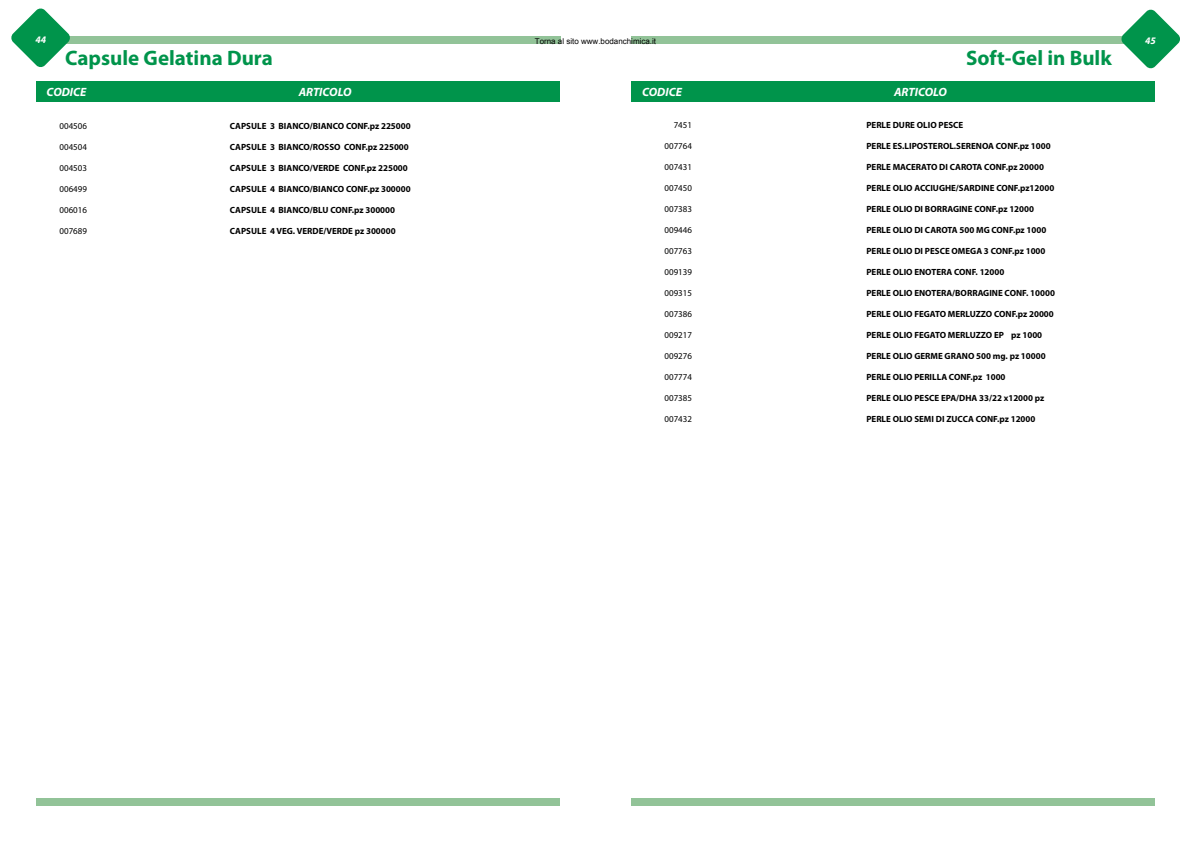
<style>
.page{position:relative;width:1191px;height:842px;background:#fff}
.page>*{position:absolute;margin:0;border:0;box-sizing:border-box;transform-origin:0 0}
.t1{font:700 21px "Myriad Pro";color:#00944b}
.t2{font:italic 700 12px "Myriad Pro";color:#fff}
.t3{font:italic 700 10px "Myriad Pro";color:#fff}
.t4{font:700 9px "Myriad Pro";color:#000}
.t5{font:9px "Myriad Pro";color:#000}
.t6{font:8px "Arial";color:#000}
</style>
<div class="page">
<div style="left:56px;top:36px;width:504px;height:8px;background:#92c398"></div>
<svg style="left:11px;top:8px;width:59px;height:59px"></svg>
<div style="left:36px;top:81px;width:523px;height:20px;background:#00944b"></div>
<div style="left:36px;top:798px;width:523px;height:8px;background:#92c398"></div>
<div style="left:631px;top:36px;width:505px;height:8px;background:#92c398"></div>
<svg style="left:1121px;top:9px;width:59px;height:60px"></svg>
<div style="left:631px;top:82px;width:524px;height:20px;background:#00944b"></div>
<div style="left:631px;top:798px;width:524px;height:8px;background:#92c398"></div>
<p class="t3" style="left:35px;top:33px;width:12px">44</p>
<h1 class="t1" style="left:65px;top:44px;width:209px">Capsule Gelatina Dura</h1>
<h2 class="t2" style="left:47px;top:84px;width:41px">CODICE</h2>
<h2 class="t2" style="left:299px;top:84px;width:54px">ARTICOLO</h2>
<p class="t5" style="left:60px;top:120px;width:29px">004506</p>
<p class="t5" style="left:60px;top:141px;width:29px">004504</p>
<p class="t5" style="left:60px;top:162px;width:29px">004503</p>
<p class="t5" style="left:60px;top:183px;width:29px">006499</p>
<p class="t5" style="left:60px;top:204px;width:29px">006016</p>
<p class="t5" style="left:60px;top:225px;width:29px">007689</p>
<p class="t4" style="left:230px;top:120px;width:182px">CAPSULE 3 BIANCO/BIANCO CONF.pz 225000</p>
<p class="t4" style="left:230px;top:141px;width:180px">CAPSULE 3 BIANCO/ROSSO CONF.pz 225000</p>
<p class="t4" style="left:230px;top:162px;width:179px">CAPSULE 3 BIANCO/VERDE CONF.pz 225000</p>
<p class="t4" style="left:230px;top:183px;width:182px">CAPSULE 4 BIANCO/BIANCO CONF.pz 300000</p>
<p class="t4" style="left:230px;top:204px;width:167px">CAPSULE 4 BIANCO/BLU CONF.pz 300000</p>
<p class="t4" style="left:230px;top:225px;width:167px">CAPSULE 4 VEG. VERDE/VERDE pz 300000</p>
<p class="t6" style="left:535px;top:36px;width:123px">Torna al sito www.bodanchimica.it</p>
<p class="t3" style="left:1145px;top:34px;width:12px">45</p>
<h2 class="t2" style="left:642px;top:84px;width:41px">CODICE</h2>
<h2 class="t2" style="left:894px;top:84px;width:54px">ARTICOLO</h2>
<h1 class="t1" style="left:966px;top:44px;width:147px">Soft-Gel in Bulk</h1>
<p class="t5" style="left:673px;top:120px;width:20px">7451</p>
<p class="t5" style="left:664px;top:141px;width:29px">007764</p>
<p class="t5" style="left:664px;top:161px;width:29px">007431</p>
<p class="t5" style="left:664px;top:182px;width:29px">007450</p>
<p class="t5" style="left:664px;top:203px;width:29px">007383</p>
<p class="t5" style="left:664px;top:224px;width:29px">009446</p>
<p class="t5" style="left:664px;top:245px;width:29px">007763</p>
<p class="t5" style="left:664px;top:266px;width:29px">009139</p>
<p class="t5" style="left:664px;top:287px;width:29px">009315</p>
<p class="t5" style="left:664px;top:308px;width:29px">007386</p>
<p class="t5" style="left:664px;top:329px;width:29px">009217</p>
<p class="t5" style="left:664px;top:350px;width:29px">009276</p>
<p class="t5" style="left:664px;top:371px;width:29px">007774</p>
<p class="t5" style="left:664px;top:392px;width:29px">007385</p>
<p class="t5" style="left:664px;top:413px;width:29px">007432</p>
<p class="t4" style="left:866px;top:119px;width:98px">PERLE DURE OLIO PESCE</p>
<p class="t4" style="left:866px;top:140px;width:186px">PERLE ES.LIPOSTEROL.SERENOA CONF.pz 1000</p>
<p class="t4" style="left:866px;top:161px;width:179px">PERLE MACERATO DI CAROTA CONF.pz 20000</p>
<p class="t4" style="left:866px;top:182px;width:189px">PERLE OLIO ACCIUGHE/SARDINE CONF.pz12000</p>
<p class="t4" style="left:866px;top:203px;width:169px">PERLE OLIO DI BORRAGINE CONF.pz 12000</p>
<p class="t4" style="left:866px;top:224px;width:181px">PERLE OLIO DI CAROTA 500 MG CONF.pz 1000</p>
<p class="t4" style="left:866px;top:245px;width:181px">PERLE OLIO DI PESCE OMEGA 3 CONF.pz 1000</p>
<p class="t4" style="left:866px;top:266px;width:139px">PERLE OLIO ENOTERA CONF. 12000</p>
<p class="t4" style="left:866px;top:287px;width:190px">PERLE OLIO ENOTERA/BORRAGINE CONF. 10000</p>
<p class="t4" style="left:866px;top:308px;width:189px">PERLE OLIO FEGATO MERLUZZO CONF.pz 20000</p>
<p class="t4" style="left:866px;top:329px;width:177px">PERLE OLIO FEGATO MERLUZZO EP pz 1000</p>
<p class="t4" style="left:866px;top:350px;width:181px">PERLE OLIO GERME GRANO 500 mg. pz 10000</p>
<p class="t4" style="left:866px;top:371px;width:141px">PERLE OLIO PERILLA CONF.pz 1000</p>
<p class="t4" style="left:866px;top:392px;width:179px">PERLE OLIO PESCE EPA/DHA 33/22 x12000 pz</p>
<p class="t4" style="left:866px;top:413px;width:171px">PERLE OLIO SEMI DI ZUCCA CONF.pz 12000</p>
</div>
